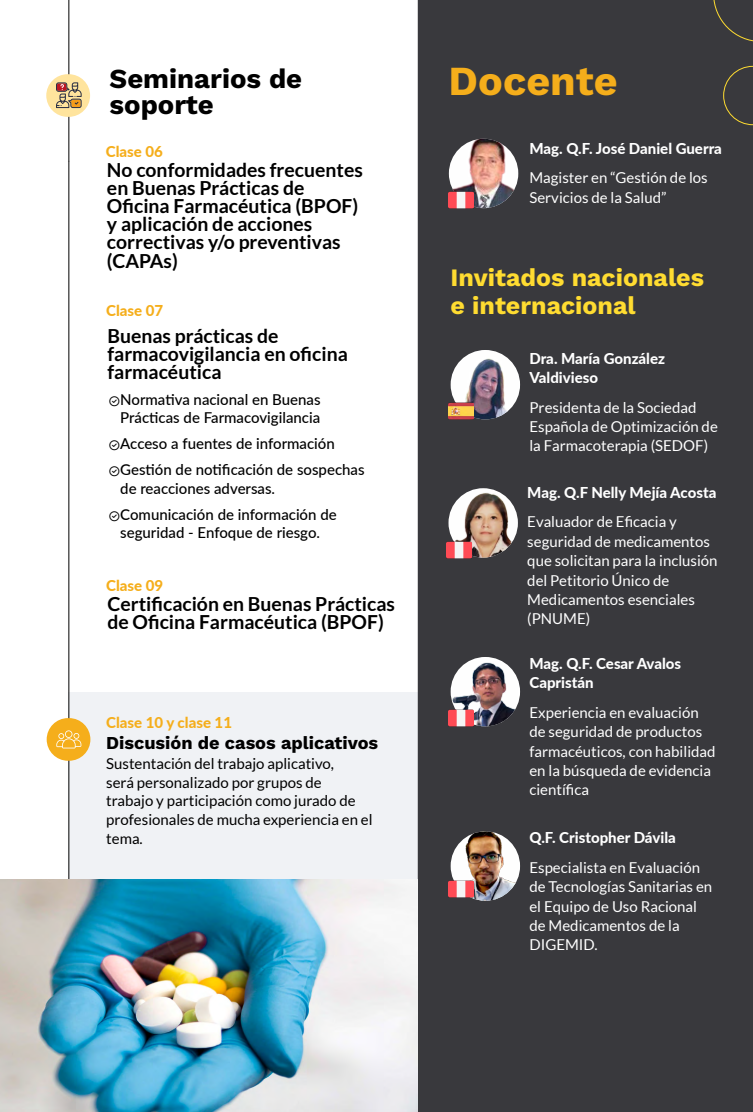
<style>
.page{position:relative;width:753px;height:1112px;background:#fff}
.page>*{position:absolute;margin:0;border:0;box-sizing:border-box;transform-origin:0 0}
.t1{font:700 41.25px "Work Sans";color:#f5ae1b}
.t2{font:700 27.5px/26.9px "Work Sans";color:#000}
.t3{font:700 25px/28.1px "Work Sans";color:#ffdc31}
.t4{font:700 19.38px/18.1px "Lato";color:#000}
.t5{font:700 18.12px "Work Sans";color:#000}
.t6{font:15px/19.4px "Lato";color:#fff}
.t7{font:500 15px/26.2px "Lato";color:#000}
.t8{font:15px/18.8px "Lato";color:#000}
.t9{font:800 15px/19.4px "Lato";color:#fff}
.t10{font:800 15px "Lato";color:#f5ae1b}
</style>
<div class="page">
<div style="left:70px;top:692px;width:348px;height:187px;background:#f0f2f5"></div>
<div style="left:418px;top:0;width:334px;height:1112px;background:#39393d"></div>
<img style="left:449px;top:139px;width:69px;height:69px;border-radius:35px">
<img style="left:450px;top:350px;width:70px;height:69px;border-radius:35px">
<img style="left:451px;top:660px;width:68px;height:66px">
<img style="left:450px;top:831px;width:70px;height:70px;border-radius:35px">
<img style="left:448px;top:488px;width:70px;height:70px;border-radius:35px">
<img style="left:448px;top:399px;width:25px;height:25px">
<img style="left:448px;top:187px;width:25px;height:25px">
<img style="left:448px;top:706px;width:25px;height:25px">
<img style="left:448px;top:876px;width:25px;height:25px">
<img style="left:446px;top:537px;width:25px;height:25px">
<hr style="left:69px;top:0;width:1px;height:161px;background:#000">
<hr style="left:69px;top:161px;width:1px;height:951px;background:#000">
<div style="left:46px;top:74px;width:44px;height:43px;background:#ffe49d;border-radius:21px"></div>
<div style="left:47px;top:718px;width:43px;height:43px;background:#f5ae1b;border-radius:21px"></div>
<svg style="left:56px;top:730px;width:25px;height:18px"></svg>
<svg style="left:713px;top:0;width:39px;height:42px"></svg>
<svg style="left:723px;top:66px;width:29px;height:59px"></svg>
<svg style="left:56px;top:82px;width:26px;height:26px"></svg>
<img style="left:0;top:879px;width:418px;height:233px">
<h2 class="t2" style="left:110px;top:64px;width:194px">Seminarios de soporte</h2>
<p class="t10" style="left:106px;top:140px;width:58px">Clase 06</p>
<p class="t4" style="left:107px;top:161px;width:257px">No conformidades frecuentes en Buenas Prácticas de<br>Oficina Farmacéutica (BPOF) y aplicación de acciones correctivas y/o preventivas (CAPAs)</p>
<p class="t10" style="left:106px;top:299px;width:58px">Clase 07</p>
<p class="t4" style="left:107px;top:326px;width:242px">Buenas prácticas de farmacovigilancia en oficina farmacéutica</p>
<p class="t7" style="left:120px;top:390px;width:202px;line-height:18.1px">Normativa nacional en Buenas<br>Prácticas de Farmacovigilancia</p>
<p class="t7" style="left:120px;top:430px;width:246px">Acceso a fuentes de información<br>Gestión de notificación de sospechas</p>
<p class="t7" style="left:120px;top:474px;width:218px">de reacciones adversas.<br>Comunicación de información de</p>
<p class="t7" style="left:120px;top:519px;width:201px">seguridad - Enfoque de riesgo.</p>
<p class="t10" style="left:106px;top:574px;width:58px">Clase 09</p>
<p class="t4" style="left:107px;top:595px;width:289px">Certificación en Buenas Prácticas de Oficina Farmacéutica (BPOF)</p>
<p class="t10" style="left:106px;top:711px;width:127px">Clase 10 y clase 11</p>
<p class="t5" style="left:106px;top:729px;width:273px">Discusión de casos aplicativos</p>
<p class="t8" style="left:106px;top:754px;width:268px">Sustentación del trabajo aplicativo,<br>será personalizado por grupos de<br>trabajo y participación como jurado de profesionales de mucha experiencia en el tema.</p>
<h1 class="t1" style="left:448px;top:49px;width:170px">Docente</h1>
<p class="t9" style="left:529px;top:138px;width:194px">Mag. Q.F. José Daniel Guerra</p>
<p class="t6" style="left:529px;top:168px;width:180px">Magister en “Gestión de los<br>Servicios de la Salud”</p>
<h3 class="t3" style="left:450px;top:262px;width:255px">Invitados nacionales e internacional</h3>
<p class="t9" style="left:529px;top:348px;width:137px">Dra. María González<br>Valdivieso</p>
<p class="t6" style="left:529px;top:397px;width:190px">Presidenta de la Sociedad<br>Española de Optimización de la Farmacoterapia (SEDOF)</p>
<p class="t9" style="left:527px;top:482px;width:190px">Mag. Q.F Nelly Mejía Acosta</p>
<p class="t6" style="left:527px;top:512px;width:192px">Evaluador de Eficacia y seguridad de medicamentos que solicitan para la inclusión del Petitorio Único de<br>Medicamentos esenciales (PNUME)</p>
<p class="t9" style="left:529px;top:653px;width:153px">Mag. Q.F. Cesar Avalos<br>Capristán</p>
<p class="t6" style="left:529px;top:703px;width:187px">Experiencia en evaluación de seguridad de productos farmacéuticos, con habilidad en la búsqueda de evidencia científica</p>
<p class="t9" style="left:529px;top:828px;width:148px">Q.F. Cristopher Dávila</p>
<p class="t6" style="left:529px;top:858px;width:184px">Especialista en Evaluación de Tecnologías Sanitarias en el Equipo de Uso Racional de Medicamentos de la<br>DIGEMID.</p>
</div>
